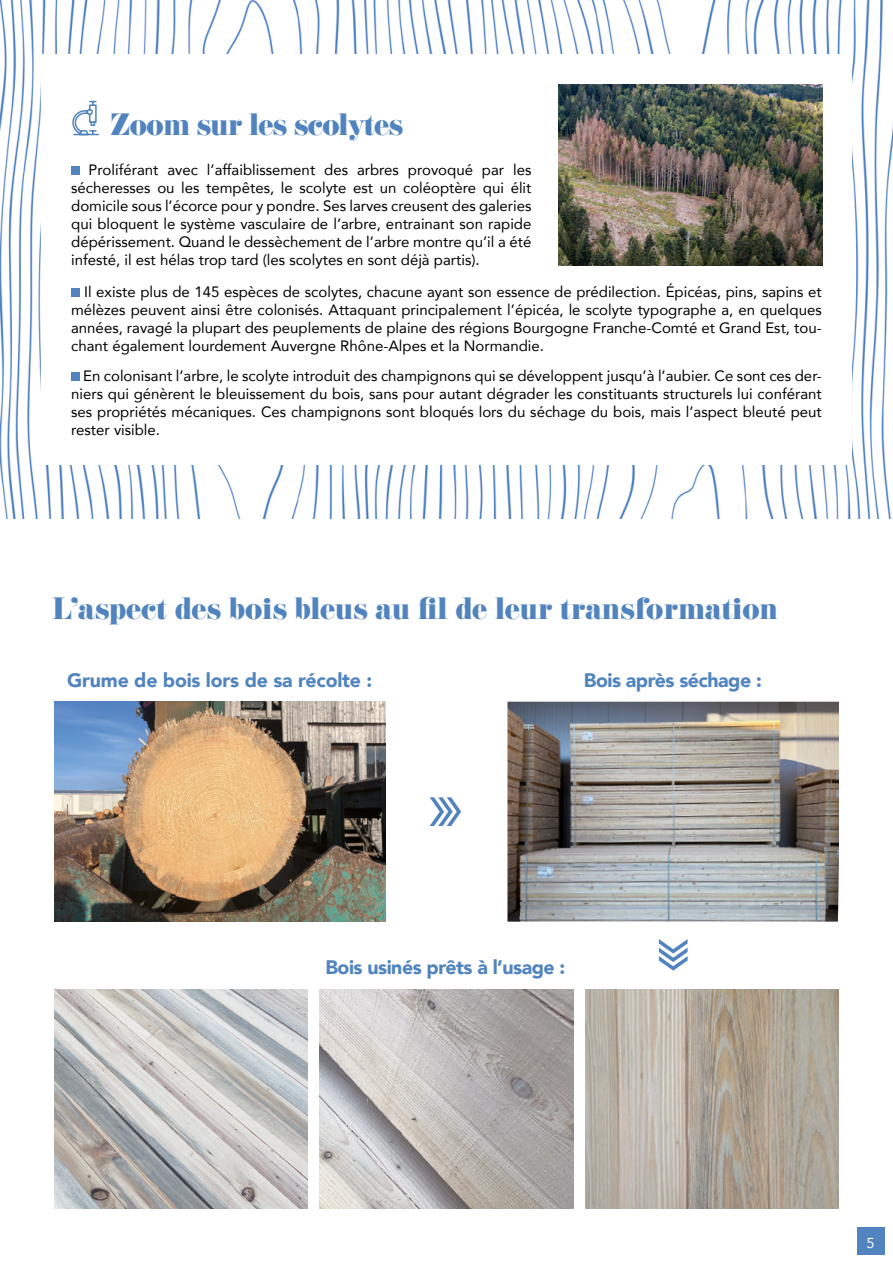
<style>
.page{position:relative;width:893px;height:1263px;background:#fff}
.page>*{position:absolute;margin:0;border:0;box-sizing:border-box;transform-origin:0 0}
.t1{font:27px "Eloquent JF Pro";color:#5184be}
.t2{font:27px "Eloquent JF Pro";letter-spacing:-.025em;color:#5184be}
.t3{font:900 19.5px "Avenir";letter-spacing:-.025em;color:#5184be}
.t4{font:15px/18px "Avenir";color:#000;text-align:justify}
.t5{font:14.4px "Avenir";color:#fff}
</style>
<div class="page">
<img style="left:54px;top:702px;width:331px;height:220px">
<img style="left:0;top:0;width:893px;height:519px">
<div style="left:41px;top:54px;width:810px;height:410px;background:#fff"></div>
<div style="left:71px;top:167px;width:9px;height:8px;background:#5184be"></div>
<img style="left:558px;top:84px;width:265px;height:181px">
<svg style="left:72px;top:100px;width:27px;height:36px"></svg>
<img style="left:54px;top:989px;width:253px;height:220px">
<img style="left:320px;top:989px;width:253px;height:220px">
<svg style="left:430px;top:797px;width:31px;height:29px"></svg>
<svg style="left:659px;top:939px;width:29px;height:31px"></svg>
<img style="left:586px;top:989px;width:253px;height:220px">
<div style="left:857px;top:1226px;width:27px;height:28px;background:#5184be"></div>
<div style="left:71px;top:288px;width:9px;height:9px;background:#5184be"></div>
<div style="left:71px;top:372px;width:9px;height:9px;background:#5184be"></div>
<img style="left:507px;top:702px;width:332px;height:220px">
<h1 class="t2" style="left:109px;top:110px;width:295px">Zoom sur les scolytes</h1>
<p class="t4" style="left:71px;top:161px;width:462px;text-indent:17px">Proliférant avec l’affaiblissement des arbres provoqué par les sécheresses ou les tempêtes, le scolyte est un coléoptère qui élit domicile sous l’écorce pour y pondre. Ses larves creusent des galeries qui bloquent le système vasculaire de l’arbre, entrainant son rapide dépérissement. Quand le dessèchement de l’arbre montre qu’il a été infesté, il est hélas trop tard (les scolytes en sont déjà partis).</p>
<p class="t4" style="left:71px;top:282px;width:752px;text-indent:13px">Il existe plus de 145 espèces de scolytes, chacune ayant son essence de prédilection. Épicéas, pins, sapins et mélèzes peuvent ainsi être colonisés. Attaquant principalement l’épicéa, le scolyte typographe a, en quelques années, ravagé la plupart des peuplements de plaine des régions Bourgogne Franche-Comté et Grand Est, tou&shy;chant également lourdement Auvergne Rhône-Alpes et la Normandie.</p>
<p class="t4" style="left:71px;top:366px;width:752px;text-indent:12px">En colonisant l’arbre, le scolyte introduit des champignons qui se développent jusqu’à l’aubier. Ce sont ces der&shy;niers qui génèrent le bleuissement du bois, sans pour autant dégrader les constituants structurels lui conférant ses propriétés mécaniques. Ces champignons sont bloqués lors du séchage du bois, mais l’aspect bleuté peut rester visible.</p>
<h1 class="t1" style="left:52px;top:594px;width:727px">L’aspect des bois bleus au fil de leur transformation</h1>
<h2 class="t3" style="left:67px;top:664px;width:307px">Grume de bois lors de sa récolte :</h2>
<h2 class="t3" style="left:584px;top:664px;width:179px">Bois après séchage :</h2>
<h2 class="t3" style="left:325px;top:951px;width:241px">Bois usinés prêts à l’usage :</h2>
<p class="t5" style="left:866px;top:1231px;width:10px">5</p>
</div>
